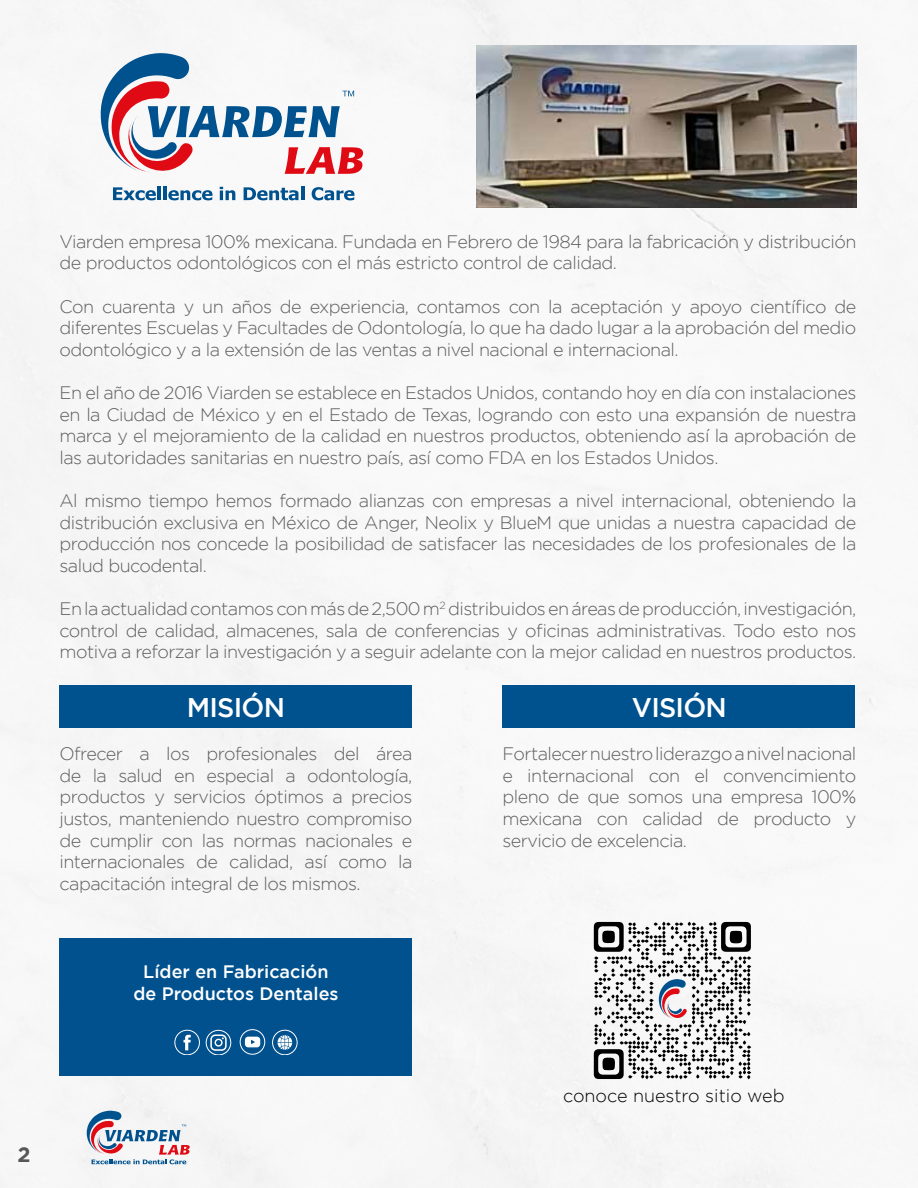
<style>
.page{position:relative;width:918px;height:1188px;background:#fff}
.page>*{position:absolute;margin:0;border:0;box-sizing:border-box;transform-origin:0 0}
.t1{font:500 27px "Gotham";letter-spacing:-.03em;color:#fff}
.t2{font:700 21px "Gotham";color:#575756}
.t3{font:300 18px/21.6px "Gotham";letter-spacing:-.03em;color:#5f5e5e;text-align:justify}
.t4{font:500 18px/21.6px "Gotham";color:#fff;text-align:center}
.t5{font:300 18px "Gotham";color:#000}
</style>
<div class="page">
<img style="left:0;top:0;width:918px;height:1188px">
<svg style="left:101px;top:53px;width:262px;height:121px"></svg>
<svg style="left:113px;top:187px;width:48px;height:13px"></svg>
<hr style="left:163px;top:187px;width:4px;height:13px;background:#00528f">
<svg style="left:168px;top:190px;width:44px;height:10px"></svg>
<svg style="left:220px;top:187px;width:15px;height:13px"></svg>
<svg style="left:244px;top:187px;width:60px;height:13px"></svg>
<svg style="left:312px;top:187px;width:42px;height:13px"></svg>
<div style="left:59px;top:686px;width:353px;height:42px;background:#00528f"></div>
<div style="left:502px;top:686px;width:353px;height:42px;background:#00528f"></div>
<img style="left:476px;top:46px;width:380px;height:161px">
<div style="left:59px;top:939px;width:353px;height:137px;background:#00518e"></div>
<svg style="left:87px;top:1111px;width:103px;height:53px"></svg>
<svg style="left:594px;top:922px;width:157px;height:157px"></svg>
<svg style="left:174px;top:1030px;width:26px;height:24px"></svg>
<div style="left:240px;top:1029px;width:25px;height:25px;border:1px solid #fff;border-radius:50%"></div>
<svg style="left:245px;top:1037px;width:15px;height:10px"></svg>
<svg style="left:206px;top:1030px;width:25px;height:24px"></svg>
<svg style="left:272px;top:1030px;width:25px;height:24px"></svg>
<p class="t3" style="left:60px;top:230px;width:798px">Viarden empresa 100% mexicana. Fundada en Febrero de 1984 para la fabricación y distribución de productos odontológicos con el más estricto control de calidad.</p>
<p class="t3" style="left:60px;top:295px;width:798px">Con cuarenta y un años de experiencia, contamos con la aceptación y apoyo científico de diferentes Escuelas y Facultades de Odontología, lo que ha dado lugar a la aprobación del medio odontológico y a la extensión de las ventas a nivel nacional e internacional.</p>
<p class="t3" style="left:60px;top:382px;width:798px">En el año de 2016 Viarden se establece en Estados Unidos, contando hoy en día con instalaciones en la Ciudad de México y en el Estado de Texas, logrando con esto una expansión de nuestra marca y el mejoramiento de la calidad en nuestros productos, obteniendo así la aprobación de las autoridades sanitarias en nuestro país, así como FDA en los Estados Unidos.</p>
<p class="t3" style="left:60px;top:490px;width:798px">Al mismo tiempo hemos formado alianzas con empresas a nivel internacional, obteniendo la distribución exclusiva en México de Anger, Neolix y BlueM que unidas a nuestra capacidad de producción nos concede la posibilidad de satisfacer las necesidades de los profesionales de la salud bucodental.</p>
<p class="t3" style="left:60px;top:598px;width:798px">En la actualidad contamos con más de 2,500 m<sup>2</sup> distribuidos en áreas de producción, investigación, control de calidad, almacenes, sala de conferencias y oficinas administrativas. Todo esto nos motiva a reforzar la investigación y a seguir adelante con la mejor calidad en nuestros productos.</p>
<h1 class="t1" style="left:187px;top:692px;width:100px">MISIÓN</h1>
<p class="t3" style="left:60px;top:743px;width:354px">Ofrecer a los profesionales del área de la salud en especial a odontología, productos y servicios óptimos a precios justos, manteniendo nuestro compromiso de cumplir con las normas nacionales e internacionales de calidad, así como la capacitación integral de los mismos.</p>
<h1 class="t1" style="left:632px;top:692px;width:96px">VISIÓN</h1>
<p class="t3" style="left:502px;top:743px;width:355px">Fortalecer nuestro liderazgo a nivel nacional e internacional con el convencimiento pleno de que somos una empresa 100% mexicana con calidad de producto y servicio de excelencia.</p>
<p class="t4" style="left:133px;top:960px;width:207px">Líder en Fabricación de Productos Dentales</p>
<p class="t2" style="left:18px;top:1142px;width:15px">2</p>
<p class="t5" style="left:563px;top:1086px;width:223px">conoce nuestro sitio web</p>
</div>
